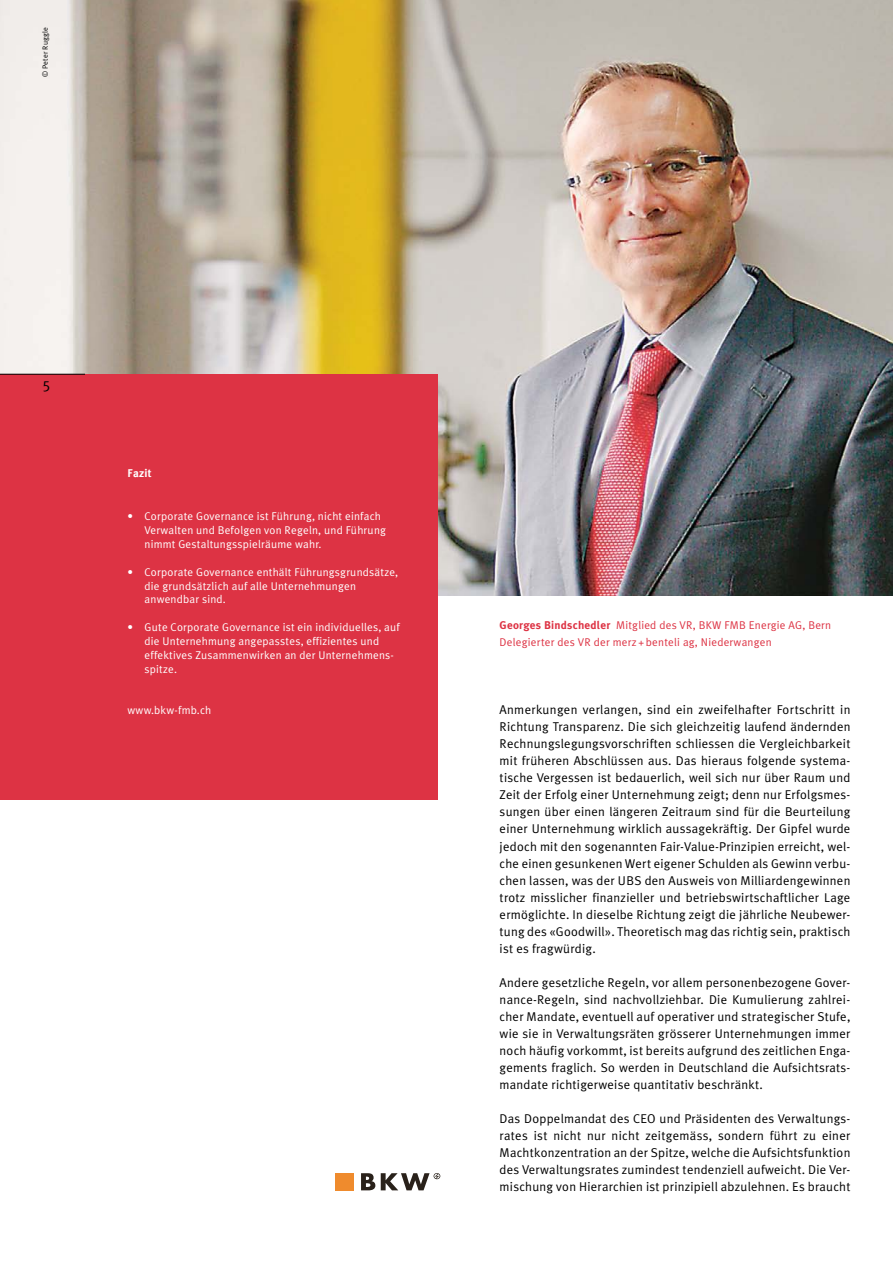
<style>
.page{position:relative;width:893px;height:1263px;background:#fff}
.page>*{position:absolute;margin:0;border:0;box-sizing:border-box;transform-origin:0 0}
.t1{font:15px "Meta Plus Lining";color:#000}
.t2{font:12.75px/17px "Meta Plus Lining";letter-spacing:.02em;color:#000;text-align:justify}
.t3{font:11.25px/13.8px "Meta Plus Lining";letter-spacing:.02em;color:#fff}
.t4{font:11.25px/17px "Meta Plus Lining";letter-spacing:.02em;color:#d34}
.t5{font:700 11.25px "Meta Plus Lining";letter-spacing:.02em;color:#fff}
.t6{font:7.5px "Meta Plus Lining";letter-spacing:.02em;color:#000}
.s1{font-weight:700}
</style>
<div class="page">
<img style="left:0;top:0;width:893px;height:595px">
<div style="left:0;top:374px;width:438px;height:425px;background:#d34"></div>
<svg style="left:381px;top:1173px;width:59px;height:17px"></svg>
<svg style="left:361px;top:1173px;width:14px;height:17px"></svg>
<div style="left:335px;top:1173px;width:19px;height:17px;background:#ef8b2d"></div>
<hr style="left:0;top:374px;width:85px;height:1px;background:#000">
<p class="t6" style="left:41px;top:77px;width:51px;rotate:-90deg">© Peter Ruggle</p>
<p class="t1" style="left:43px;top:377px;width:10px">5</p>
<p class="t5" style="left:128px;top:466px;width:26px">Fazit</p>
<p class="t3" style="left:145px;top:509px;width:243px;text-indent:-17px">• Corporate Governance ist Führung, nicht einfach<br>Verwalten und Befolgen von Regeln, und Führung nimmt Gestaltungsspielräume wahr.</p>
<p class="t3" style="left:145px;top:565px;width:255px;text-indent:-17px">• Corporate Governance enthält Führungsgrundsätze, die grundsätzlich auf alle Unternehmungen anwendbar sind.</p>
<p class="t3" style="left:145px;top:620px;width:257px;text-indent:-17px">• Gute Corporate Governance ist ein individuelles, auf die Unternehmung angepasstes, effizientes und effektives Zusammenwirken an der Unternehmens&shy;spitze.</p>
<p class="t3" style="left:128px;top:703px;width:85px">www.bkw-fmb.ch</p>
<p class="t4" style="left:500px;top:617px;width:333px"><span class="s1">Georges Bindschedler</span> Mitglied des VR, BKW FMB Energie AG, Bern<br>Delegierter des VR der merz + benteli ag, N iederwangen</p>
<p class="t2" style="left:500px;top:701px;width:352px">Anmerkungen verlangen, sind ein zweifelhafter Fortschritt in Richtung Transparenz. Die sich gleichzeitig laufend ändernden Rechnungslegungsvorschriften schliessen die Vergleichbarkeit mit früheren Abschlüssen aus. Das hieraus folgende systema&shy;tische Vergessen ist bedauerlich, weil sich nur über Raum und Zeit der Erfolg einer Unternehmung zeigt; denn nur Erfolgsmes&shy;sungen über einen längeren Zeitraum sind für die Beurteilung einer Unternehmung wirklich aussagekräftig. Der Gipfel wurde jedoch mit den sogenannten Fair-Value-Prinzipien erreicht, wel&shy;che einen gesunkenen Wert eigener Schulden als Gewinn verbu&shy;chen lassen, was der UBS den Ausweis von Milliardengewinnen trotz misslicher finanzieller und betriebswirtschaftlicher Lage ermöglichte. I n dieselbe Richtung zeigt die jährliche Neubewer&shy;tung des «Goodwill». Theoretisch mag das richtig sein, praktisch ist es fragwürdig.</p>
<p class="t2" style="left:500px;top:973px;width:352px">Andere gesetzliche Regeln, vor allem personenbezogene Gover&shy;nance-Regeln, sind nachvollziehbar. Die Kumulierung zahlrei&shy;cher Mandate, eventuell auf operativer und strategischer Stufe, wie sie in Verwaltungsräten grösserer Unternehmungen immer noch häufig vorkommt, ist bereits aufgrund des zeitlichen Enga&shy;gements fraglich. So werden in Deutschland die Aufsichtsrats&shy;mandate richtigerweise quantitativ beschränkt.</p>
<p class="t2" style="left:500px;top:1109px;width:352px">Das Doppelmandat des CEO und Präsidenten des Verwaltungs&shy;rates ist nicht nur nicht zeitgemäss, sondern führt zu einer Machtkonzentration an der Spitze, welche die Aufsichtsfunktion des Verwaltungsrates zumindest tendenziell aufweicht. Die Ver&shy;mischung von H ierarchien ist prinzipiell abzulehnen. Es braucht</p>
</div>
